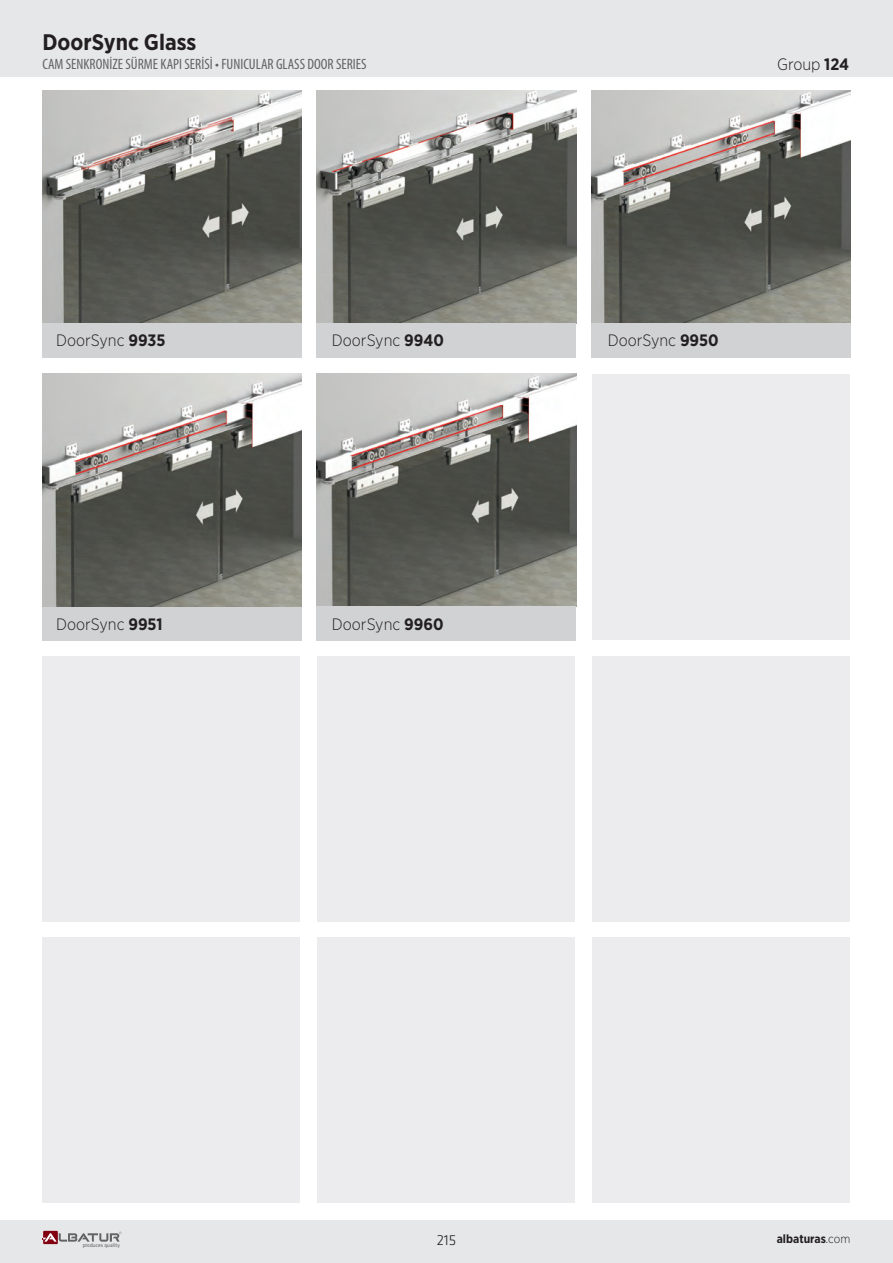
<style>
.page{position:relative;width:893px;height:1263px;background:#fff}
.page>*{position:absolute;margin:0;border:0;box-sizing:border-box;transform-origin:0 0}
.t1{font:700 22.5px "Gotham Narrow";color:#231f20}
.t2{font:300 16.5px "Gotham Narrow";color:#231f20}
.t3{font:condensed 15px "Myriad Pro";color:#636366}
.t4{font:300 15px "Klavika";color:#231f20}
.t5{font:700 12px "Gotham Narrow";color:#231f20}
.t6{font:5.55px "Klavika";color:#636366}
.s1{font-weight:700}
.s2{font-weight:300}
</style>
<div class="page">
<div style="left:0;top:1220px;width:893px;height:43px;background:#e6e7e9"></div>
<div style="left:0;top:0;width:893px;height:77px;background:#e6e7e9"></div>
<div style="left:43px;top:1231px;width:15px;height:13px;background:#820111"></div>
<svg style="left:42px;top:1231px;width:79px;height:11px"></svg>
<img style="left:591px;top:90px;width:259px;height:234px">
<img style="left:317px;top:90px;width:259px;height:234px">
<img style="left:317px;top:373px;width:259px;height:234px">
<div style="left:42px;top:607px;width:260px;height:34px;background:#d1d2d4"></div>
<img style="left:42px;top:90px;width:260px;height:234px">
<img style="left:42px;top:373px;width:260px;height:234px">
<div style="left:42px;top:324px;width:260px;height:34px;background:#d1d2d4"></div>
<div style="left:317px;top:607px;width:259px;height:34px;background:#d1d2d4"></div>
<div style="left:317px;top:324px;width:259px;height:34px;background:#d1d2d4"></div>
<div style="left:591px;top:324px;width:259px;height:34px;background:#d1d2d4"></div>
<div style="left:592px;top:374px;width:258px;height:266px;background:#ececee"></div>
<div style="left:592px;top:656px;width:258px;height:266px;background:#ececee"></div>
<div style="left:317px;top:656px;width:258px;height:266px;background:#ececee"></div>
<div style="left:42px;top:656px;width:258px;height:266px;background:#ececee"></div>
<div style="left:592px;top:937px;width:258px;height:266px;background:#ececee"></div>
<div style="left:317px;top:937px;width:258px;height:266px;background:#ececee"></div>
<div style="left:42px;top:937px;width:258px;height:266px;background:#ececee"></div>
<h1 class="t1" style="left:42px;top:28px;width:155px">DoorSync Glass</h1>
<p class="t3" style="left:42px;top:55px;width:326px">CAM SENKRONİZE SÜRME KAPI SERİSİ • FUNICULAR GLASS DOOR SERIES</p>
<p class="t2" style="left:777px;top:54px;width:73px">Group <span class="s1">124</span></p>
<p class="t2" style="left:56px;top:330px;width:111px">DoorSync <span class="s1">9935</span></p>
<p class="t2" style="left:332px;top:330px;width:113px">DoorSync <span class="s1">9940</span></p>
<p class="t2" style="left:608px;top:330px;width:112px">DoorSync <span class="s1">9950</span></p>
<p class="t2" style="left:56px;top:614px;width:108px">DoorSync <span class="s1">9951</span></p>
<p class="t2" style="left:332px;top:614px;width:113px">DoorSync <span class="s1">9960</span></p>
<p class="t6" style="left:83px;top:1242px;width:39px">produces quality</p>
<p class="t4" style="left:437px;top:1231px;width:21px">215</p>
<p class="t5" style="left:777px;top:1231px;width:75px">albaturas<span class="s2">.com</span></p>
</div>
